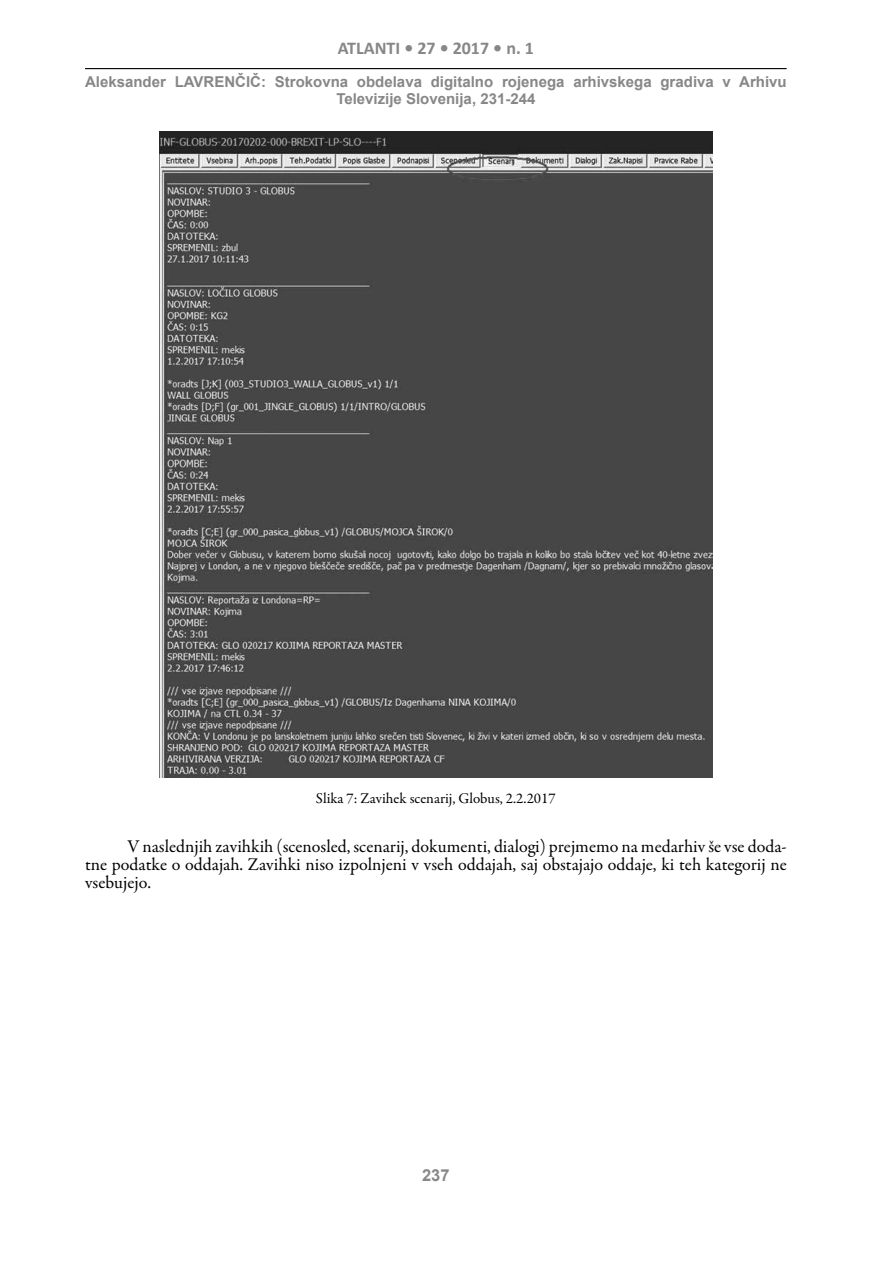
<style>
.page{position:relative;width:893px;height:1263px;background:#fff}
.page>*{position:absolute;margin:0;border:0;box-sizing:border-box;transform-origin:0 0}
.t1{font:18px/18px "Garamond Premr Pro";color:#000;text-align:justify}
.t2{font:700 18px "Calibri";color:#878787}
.t3{font:700 16.5px "Arial";color:#878787}
.t4{font:700 15px/16.5px "Arial";color:#878787;text-align:center}
.t5{font:15px "Garamond Premr Pro";color:#000}
</style>
<div class="page">
<hr style="left:85px;top:68px;width:702px;height:1px;background:#000">
<img style="left:160px;top:132px;width:552px;height:646px">
<p class="t2" style="left:338px;top:35px;width:198px">ATLANTI • 27 • 2017 • n. 1</p>
<p class="t4" style="left:85px;top:74px;width:703px">Aleksander LAVRENČIČ: Strokovna obdelava digitalno rojenega arhivskega gradiva v Arhivu<br>Televizije Slovenija, 231-244</p>
<p class="t5" style="left:316px;top:789px;width:241px">Slika 7: Zavihek scenarij, Globus, 2.2.2017</p>
<p class="t1" style="left:85px;top:838px;width:703px;text-indent:43px">V naslednjih zavihkih (scenosled, scenarij, dokumenti, dialogi) prejmemo na medarhiv še vse doda&shy;tne podatke o oddajah. Zavihki niso izpolnjeni v vseh oddajah, saj obstajajo oddaje, ki teh kategorij ne vsebujejo.</p>
<p class="t3" style="left:422px;top:1164px;width:29px">237</p>
</div>
